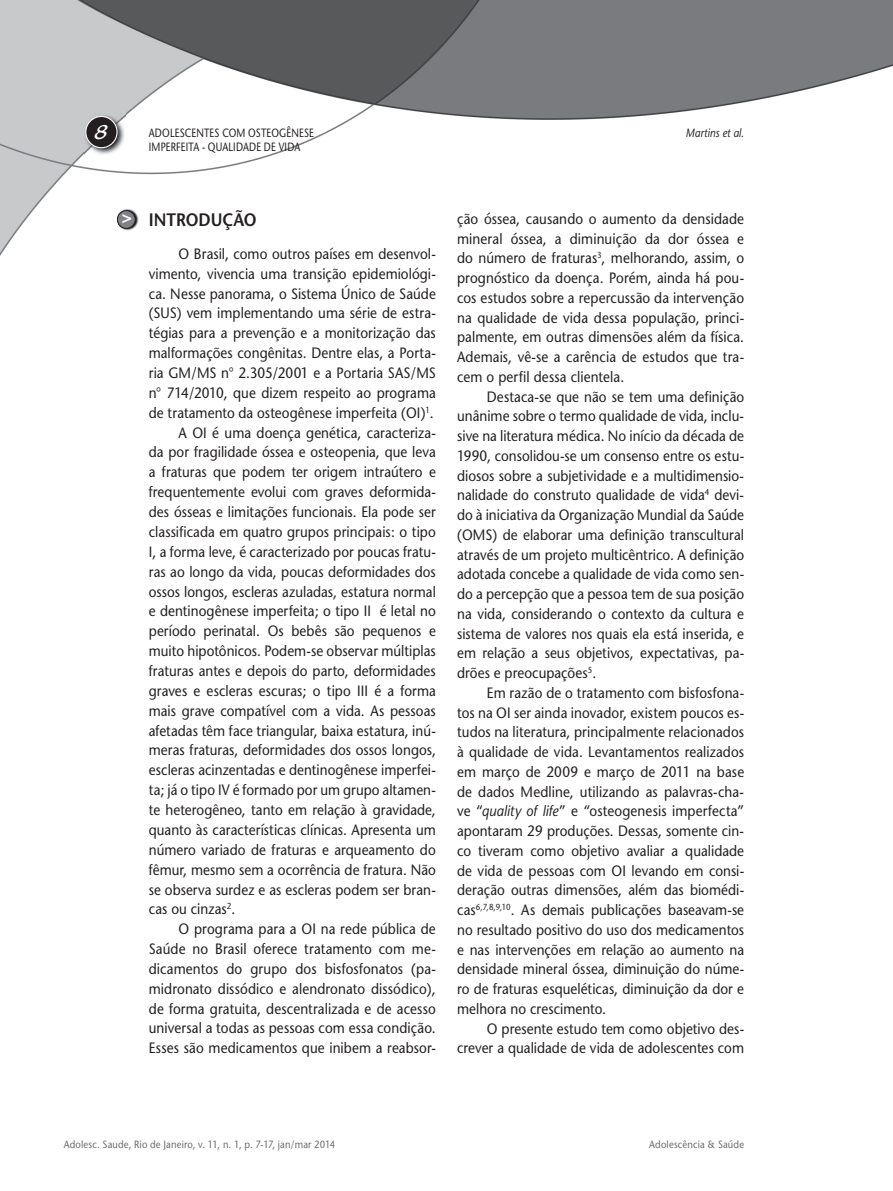
<style>
.page{position:relative;width:893px;height:1191px;background:#fff}
.page>*{position:absolute;margin:0;border:0;box-sizing:border-box;transform-origin:0 0}
.t1{font:21px "Blacklight D";color:#fff}
.t2{font:600 18px "Stone Sans";color:#231f20;scale:.9 1}
.t3{font:15px/19.8px "Stone Sans";letter-spacing:.005em;color:#231f20;text-align:justify;scale:.9 1}
.t4{font:12px "Stone Sans";letter-spacing:.02em;color:#231f20;scale:.8 1}
.t5{font:italic 12px "Stone Sans";letter-spacing:.01em;color:#231f20;scale:.85 1}
.t6{font:10.5px "Stone Sans";letter-spacing:.02em;color:#6c6d70;scale:.9 1}
.s1{font-style:italic}
</style>
<div class="page">
<img style="left:0;top:0;width:893px;height:256px">
<img style="left:84px;top:114px;width:41px;height:42px">
<div style="left:86px;top:116px;width:31px;height:32px;background:#231f20;border-radius:50%"></div>
<div style="left:85px;top:116px;width:33px;height:32px;border:1px solid #fff;border-radius:50%"></div>
<img style="left:117px;top:209px;width:21px;height:21px">
<div style="left:117px;top:211px;width:18px;height:17px;background:#808285;border-radius:50%"></div>
<div style="left:117px;top:210px;width:19px;height:19px;border:1px solid #231f20;border-radius:50%"></div>
<h1 class="t1" style="left:95px;top:119px;width:15px">8</h1>
<p class="t4" style="left:149px;top:125px;width:208px">ADOLESCENTES COM OSTEOGÊNESE</p>
<p class="t5" style="left:686px;top:125px;width:70px">Martins et al.</p>
<p class="t4" style="left:149px;top:140px;width:191px">IMPERFEITA - QUALIDADE DE VIDA</p>
<p class="t2" style="left:122px;top:209px;width:151px"><sup>&gt;</sup> INTRODUÇÃO</p>
<p class="t3" style="left:179px;top:244px;width:287px">O Brasil, como outros países em desenvol-</p>
<p class="t3" style="left:149px;top:263px;width:320px">vimento, vivencia uma transição epidemiológi-</p>
<p class="t3" style="left:149px;top:283px;width:320px">ca. Nesse panorama, o Sistema Único de Saúde</p>
<p class="t3" style="left:149px;top:303px;width:320px">(SUS) vem implementando uma série de estra-</p>
<p class="t3" style="left:149px;top:323px;width:320px">tégias para a prevenção e a monitorização das</p>
<p class="t3" style="left:149px;top:343px;width:320px">malformações congênitas. Dentre elas, a Porta-</p>
<p class="t3" style="left:149px;top:363px;width:320px">ria GM/MS n° 2.305/2001 e a Portaria SAS/MS</p>
<p class="t3" style="left:149px;top:383px;width:320px">n° 714/2010, que dizem respeito ao programa</p>
<p class="t3" style="left:149px;top:402px;width:318px">de tratamento da osteogênese imperfeita (OI)<sup>1</sup>.</p>
<p class="t3" style="left:179px;top:422px;width:287px">A OI é uma doença genética, caracteriza-</p>
<p class="t3" style="left:149px;top:442px;width:320px">da por fragilidade óssea e osteopenia, que leva</p>
<p class="t3" style="left:149px;top:462px;width:320px">a fraturas que podem ter origem intraútero e</p>
<p class="t3" style="left:149px;top:482px;width:320px">frequentemente evolui com graves deformida-</p>
<p class="t3" style="left:149px;top:502px;width:320px">des ósseas e limitações funcionais. Ela pode ser</p>
<p class="t3" style="left:149px;top:522px;width:320px">classificada em quatro grupos principais: o tipo</p>
<p class="t3" style="left:149px;top:541px;width:320px">I, a forma leve, é caracterizado por poucas fratu-</p>
<p class="t3" style="left:149px;top:561px;width:320px">ras ao longo da vida, poucas deformidades dos</p>
<p class="t3" style="left:149px;top:581px;width:320px">ossos longos, escleras azuladas, estatura normal</p>
<p class="t3" style="left:149px;top:601px;width:320px">e dentinogênese imperfeita; o tipo II é letal no</p>
<p class="t3" style="left:149px;top:621px;width:320px">período perinatal. Os bebês são pequenos e</p>
<p class="t3" style="left:149px;top:641px;width:320px">muito hipotônicos. Podem-se observar múltiplas</p>
<p class="t3" style="left:149px;top:661px;width:320px">fraturas antes e depois do parto, deformidades</p>
<p class="t3" style="left:149px;top:680px;width:320px">graves e escleras escuras; o tipo III é a forma</p>
<p class="t3" style="left:149px;top:700px;width:320px">mais grave compatível com a vida. As pessoas</p>
<p class="t3" style="left:149px;top:720px;width:320px">afetadas têm face triangular, baixa estatura, inú-</p>
<p class="t3" style="left:149px;top:740px;width:320px">meras fraturas, deformidades dos ossos longos,</p>
<p class="t3" style="left:149px;top:760px;width:320px">escleras acinzentadas e dentinogênese imperfei-</p>
<p class="t3" style="left:149px;top:780px;width:320px">ta; já o tipo IV é formado por um grupo altamen-</p>
<p class="t3" style="left:149px;top:800px;width:320px">te heterogêneo, tanto em relação à gravidade,</p>
<p class="t3" style="left:149px;top:820px;width:320px">quanto às características clínicas. Apresenta um</p>
<p class="t3" style="left:149px;top:839px;width:320px">número variado de fraturas e arqueamento do</p>
<p class="t3" style="left:149px;top:859px;width:320px">fêmur, mesmo sem a ocorrência de fratura. Não</p>
<p class="t3" style="left:149px;top:879px;width:320px">se observa surdez e as escleras podem ser bran-</p>
<p class="t3" style="left:149px;top:899px;width:98px">cas ou cinzas<sup>2</sup>.</p>
<p class="t3" style="left:179px;top:919px;width:287px">O programa para a OI na rede pública de</p>
<p class="t3" style="left:149px;top:939px;width:320px">Saúde no Brasil oferece tratamento com me-</p>
<p class="t3" style="left:149px;top:958px;width:320px">dicamentos do grupo dos bisfosfonatos (pa-</p>
<p class="t3" style="left:149px;top:978px;width:320px">midronato dissódico e alendronato dissódico),</p>
<p class="t3" style="left:149px;top:998px;width:320px">de forma gratuita, descentralizada e de acesso</p>
<p class="t3" style="left:149px;top:1018px;width:320px">universal a todas as pessoas com essa condição.</p>
<p class="t3" style="left:149px;top:1038px;width:320px">Esses são medicamentos que inibem a reabsor-</p>
<p class="t3" style="left:457px;top:209px;width:320px">ção óssea, causando o aumento da densidade mineral óssea, a diminuição da dor óssea e do número de fraturas<sup>3</sup>, melhorando, assim, o prognóstico da doença. Porém, ainda há pou&shy;cos estudos sobre a repercussão da intervenção na qualidade de vida dessa população, princi&shy;palmente, em outras dimensões além da física.<br>Ademais, vê-se a carência de estudos que tra&shy;cem o perfil dessa clientela.</p>
<p class="t3" style="left:457px;top:386px;width:320px;text-indent:30px">Destaca-se que não se tem uma definição unânime sobre o termo qualidade de vida, inclu&shy;sive na literatura médica. No início da década de 1990, consolidou-se um consenso entre os estu&shy;diosos sobre a subjetividade e a multidimensio&shy;nalidade do construto qualidade de vida<sup>4</sup> devi&shy;do à iniciativa da Organização Mundial da Saúde (OMS) de elaborar uma definição transcultural através de um projeto multicêntrico. A definição adotada concebe a qualidade de vida como sen&shy;do a percepção que a pessoa tem de sua posição na vida, considerando o contexto da cultura e sistema de valores nos quais ela está inserida, e em relação a seus objetivos, expectativas, pa&shy;drões e preocupações<sup>5</sup>.</p>
<p class="t3" style="left:457px;top:682px;width:320px;text-indent:30px">Em razão de o tratamento com bisfosfona&shy;tos na OI ser ainda inovador, existem poucos es&shy;tudos na literatura, principalmente relacionados à qualidade de vida. Levantamentos realizados em março de 2009 e março de 2011 na base de dados Medline, utilizando as palavras-cha&shy;ve “<span class="s1">quality of life</span>” e “osteogenesis imperfecta” apontaram 29 produções. Dessas, somente cin&shy;co tiveram como objetivo avaliar a qualidade de vida de pessoas com OI levando em consi&shy;deração outras dimensões, além das biomédi&shy;cas<sup>6,7,8,9,10</sup>. As demais publicações baseavam-se no resultado positivo do uso dos medicamentos e nas intervenções em relação ao aumento na densidade mineral óssea, diminuição do núme&shy;ro de fraturas esqueléticas, diminuição da dor e melhora no crescimento.</p>
<p class="t3" style="left:457px;top:1018px;width:320px;text-align:right">O presente estudo tem como objetivo des&shy;crever a qualidade de vida de adolescentes com</p>
<p class="t6" style="left:64px;top:1137px;width:303px">Adolesc. Saude, Rio de Janeiro, v. 11, n. 1, p. 7-17, jan/mar 2014</p>
<p class="t6" style="left:649px;top:1137px;width:107px">Adolescência &amp; Saúde</p>
</div>
